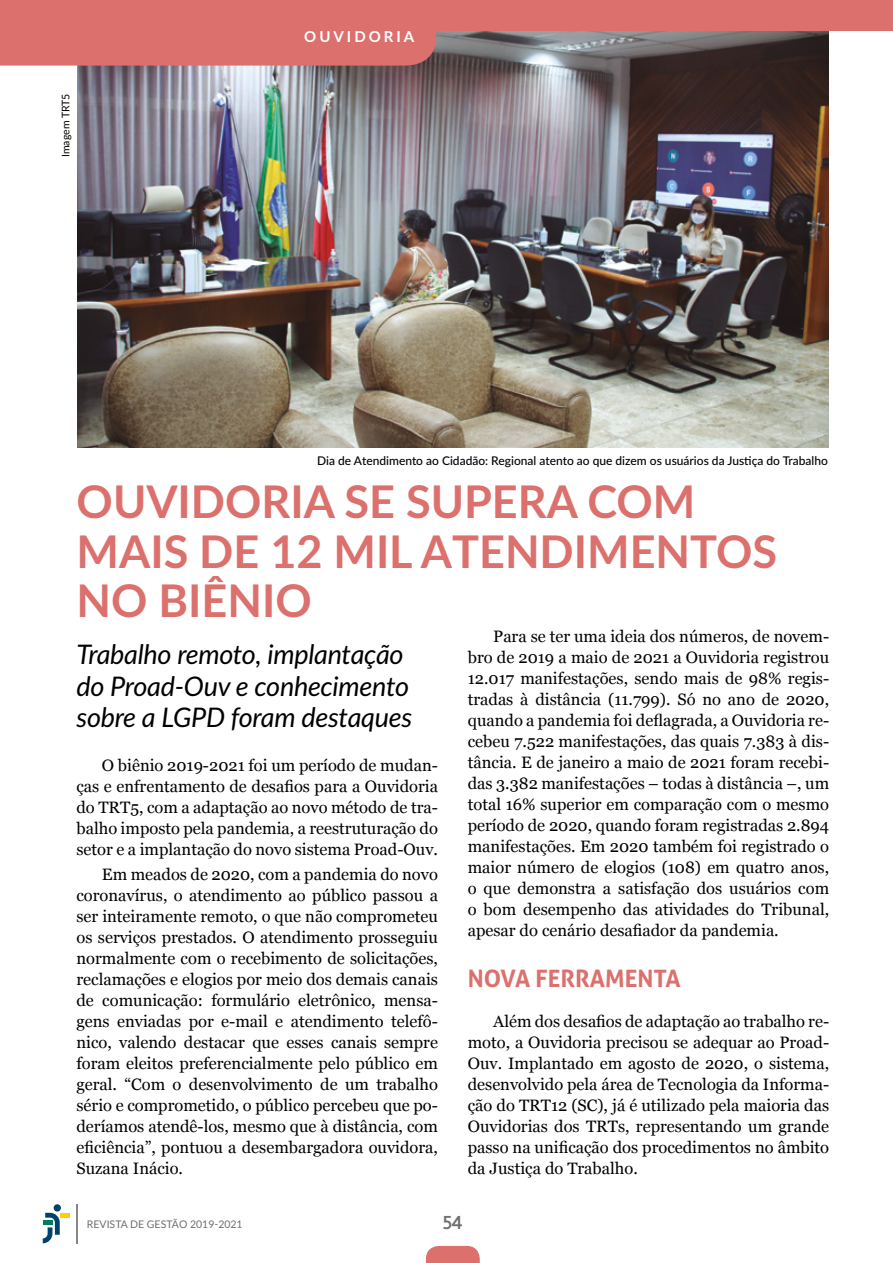
<style>
.page{position:relative;width:893px;height:1263px;background:#fff}
.page>*{position:absolute;margin:0;border:0;box-sizing:border-box;transform-origin:0 0}
.t1{font:700 45px/49.5px "Lato";color:#db706d}
.t2{font:italic 27px/31.5px "Lato";letter-spacing:-.01em;color:#000}
.t3{font:700 24px "Aller";color:#db706d}
.t4{font:700 19.5px "Domestos 98";color:#706f6f}
.t5{font:16.5px/21px "Georgia";color:#000;text-align:justify}
.t6{font:700 15px "Lato";letter-spacing:.2em;color:#fff}
.t7{font:500 12px "Lato";color:#000}
.t8{font:10.5px "Lato";color:#706f6f}
.t9{font:10.5px "Lato";color:#000}
</style>
<div class="page">
<hr style="left:76px;top:1204px;width:2px;height:39px;background:#878787">
<div style="left:54px;top:1204px;width:7px;height:7px;background:#00436a;border-radius:50%"></div>
<div style="left:60px;top:1213px;width:9px;height:5px;background:#ffcd02"></div>
<svg style="left:43px;top:1213px;width:17px;height:30px"></svg>
<svg style="left:426px;top:1246px;width:54px;height:17px"></svg>
<img style="left:78px;top:66px;width:750px;height:381px">
<svg style="left:0;top:0;width:893px;height:66px;background:#c07270"></svg>
<p class="t9" style="left:58px;top:157px;width:65px;rotate:-90deg">Imagem TRT5</p>
<p class="t6" style="left:304px;top:26px;width:112px">OUVIDORIA</p>
<p class="t7" style="left:317px;top:452px;width:512px">Dia de Atendimento ao Cidadão: Regional atento ao que dizem os usuários da Justiça do Trabalho</p>
<h1 class="t1" style="left:77px;top:475px;width:702px">OUVIDORIA SE SUPERA COM<br>MAIS DE 12 MIL ATENDIMENTOS<br>NO BIÊNIO</h1>
<h2 class="t2" style="left:76px;top:637px;width:337px">Trabalho remoto, implantação do Proad-Ouv e conhecimento sobre a LGPD foram destaques</h2>
<p class="t5" style="left:76px;top:755px;width:363px;text-indent:26px">O biênio 2019-2021 foi um período de mudan&shy;ças e enfrentamento de desafios para a Ouvidoria do TRT5, com a adaptação ao novo método de tra&shy;balho imposto pela pandemia, a reestruturação do setor e a implantação do novo sistema Proad-Ouv.</p>
<p class="t5" style="left:76px;top:864px;width:363px;text-indent:26px">Em meados de 2020, com a pandemia do novo coronavírus, o atendimento ao público passou a ser inteiramente remoto, o que não comprometeu os serviços prestados. O atendimento prosseguiu normalmente com o recebimento de solicitações, reclamações e elogios por meio dos demais canais de comunicação: formulário eletrônico, mensa&shy;gens enviadas por e-mail e atendimento telefô&shy;nico, valendo destacar que esses canais sempre foram eleitos preferencialmente pelo público em geral. “Com o desenvolvimento de um trabalho sério e comprometido, o público percebeu que po&shy;deríamos atendê-los, mesmo que à distância, com eficiência”, pontuou a desembargadora ouvidora, Suzana Inácio.</p>
<p class="t5" style="left:468px;top:626px;width:363px;text-indent:26px">Para se ter uma ideia dos números, de novem&shy;bro de 2019 a maio de 2021 a Ouvidoria registrou 12.017 manifestações, sendo mais de 98% regis&shy;tradas à distância (11.799). Só no ano de 2020, quando a pandemia foi deflagrada, a Ouvidoria re&shy;cebeu 7.522 manifestações, das quais 7.383 à dis&shy;tância. E de janeiro a maio de 2021 foram recebi&shy;das 3.382 manifestações – todas à distância –, um total 16% superior em comparação com o mesmo período de 2020, quando foram registradas 2.894 manifestações. Em 2020 também foi registrado o maior número de elogios (108) em quatro anos, o que demonstra a satisfação dos usuários com o bom desempenho das atividades do Tribunal, apesar do cenário desafiador da pandemia.</p>
<h3 class="t3" style="left:468px;top:963px;width:214px">NOVA FERRAMENTA</h3>
<p class="t5" style="left:468px;top:1011px;width:363px;text-indent:26px">Além dos desafios de adaptação ao trabalho re&shy;moto, a Ouvidoria precisou se adequar ao Proad-Ouv. Implantado em agosto de 2020, o sistema, desenvolvido pela área de Tecnologia da Informa&shy;ção do TRT12 (SC), já é utilizado pela maioria das Ouvidorias dos TRTs, representando um grande passo na unificação dos procedimentos no âmbito da Justiça do Trabalho.</p>
<p class="t8" style="left:87px;top:1217px;width:157px">REVISTA DE GESTÃO 2019-2021</p>
<p class="t4" style="left:443px;top:1211px;width:21px">54</p>
</div>
